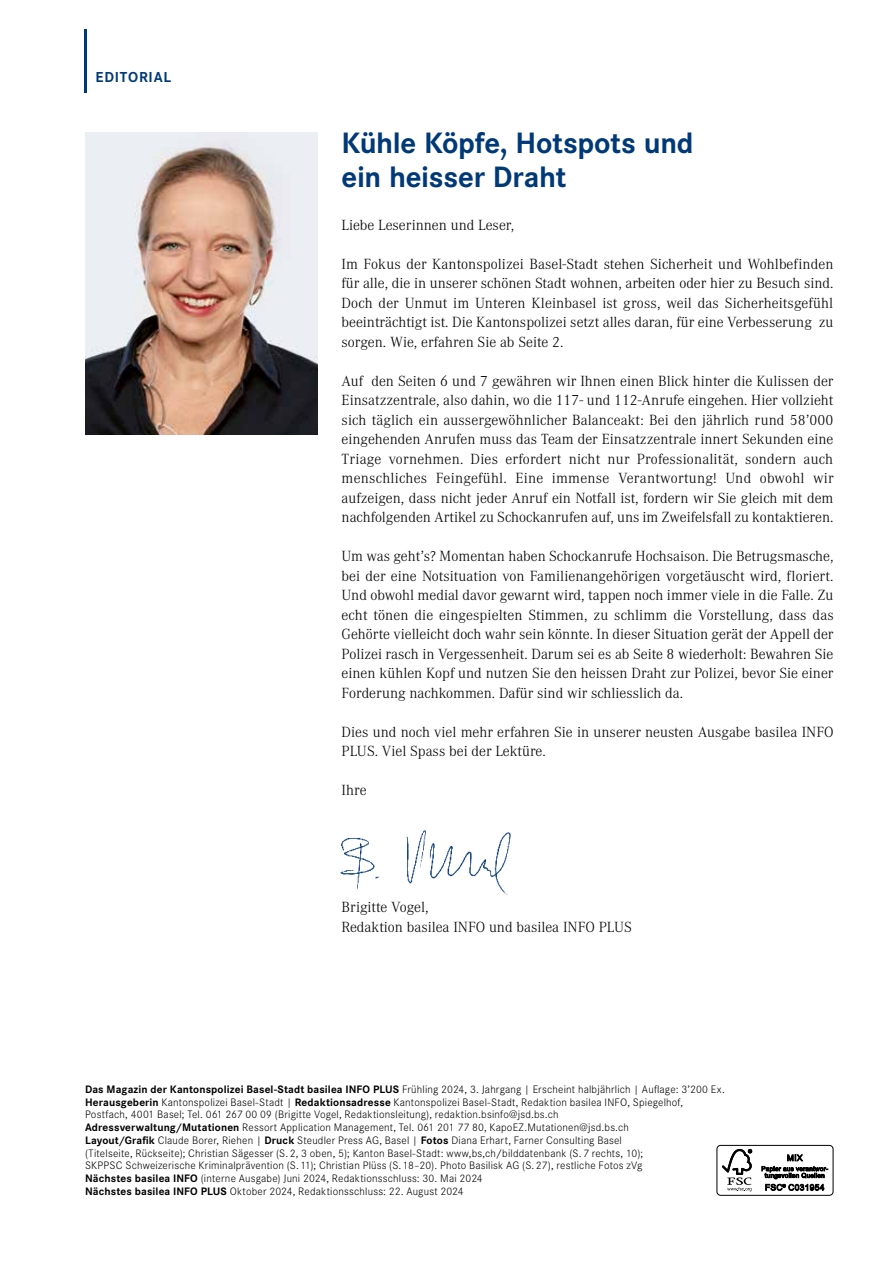
<style>
.page{position:relative;width:893px;height:1263px;background:#fff}
.page>*{position:absolute;margin:0;border:0;box-sizing:border-box;transform-origin:0 0}
.t1{font:700 30.6px/34.5px "Corporate S";letter-spacing:-.01em;color:#003978}
.t2{font:300 15.3px/19.5px "Corporate A";color:#000;text-align:justify}
.t3{font:700 15px "Corporate S";letter-spacing:.05em;color:#003978}
.t4{font:300 11.25px/12.8px "Corporate S";letter-spacing:.015em;color:#000}
.s1{font-weight:700}
</style>
<div class="page">
<hr style="left:84px;top:29px;width:2px;height:64px;background:#003978">
<img style="left:85px;top:132px;width:233px;height:302px">
<img style="left:340px;top:830px;width:171px;height:66px">
<div style="left:717px;top:1145px;width:116px;height:51px;border:1px solid #000;border-radius:4px"></div>
<svg style="left:722px;top:1149px;width:30px;height:42px"></svg>
<svg style="left:762px;top:1154px;width:66px;height:37px"></svg>
<p class="t3" style="left:96px;top:67px;width:77px">EDITORIAL</p>
<h1 class="t1" style="left:342px;top:124px;width:354px">Kühle Köpfe, Hotspots und ein heisser Draht</h1>
<p class="t2" style="left:342px;top:214px;width:174px">Liebe Leserinnen und Leser,</p>
<p class="t2" style="left:342px;top:253px;width:493px">Im Fokus der Kantonspolizei Basel-Stadt stehen Sicherheit und Wohlbefinden für alle, die in unserer schönen Stadt wohnen, arbeiten oder hier zu Besuch sind.<br>Doch der Unmut im Unteren Kleinbasel ist gross, weil das Sicherheitsgefühl beeinträchtigt ist. Die Kantonspolizei setzt alles daran, für eine Verbesserung zu sorgen. Wie, erfahren Sie ab Seite 2.</p>
<p class="t2" style="left:342px;top:370px;width:494px">Auf den Seiten 6 und 7 gewähren wir Ihnen einen Blick hinter die Kulissen der Einsatzzentrale, also dahin, wo die 117- und 112-Anrufe eingehen. Hier vollzieht sich täglich ein aussergewöhnlicher Balanceakt: Bei den jährlich rund 58’000 eingehenden Anrufen muss das Team der Einsatzzentrale innert Sekunden eine Triage vornehmen. Dies erfordert nicht nur Professionalität, sondern auch menschliches Feingefühl. Eine immense Verantwortung! Und obwohl wir aufzeigen, dass nicht jeder Anruf ein Notfall ist, fordern wir Sie gleich mit dem nachfolgenden Artikel zu Schockanrufen auf, uns im Zweifelsfall zu kontaktieren.</p>
<p class="t2" style="left:342px;top:546px;width:494px">Um was geht’s? Momentan haben Schockanrufe Hochsaison. Die Betrugsmasche, bei der eine Notsituation von Familienangehörigen vorgetäuscht wird, floriert.<br>Und obwohl medial davor gewarnt wird, tappen noch immer viele in die Falle. Zu echt tönen die eingespielten Stimmen, zu schlimm die Vorstellung, dass das Gehörte vielleicht doch wahr sein könnte. In dieser Situation gerät der Appell der Polizei rasch in Vergessenheit. Darum sei es ab Seite 8 wiederholt: Bewahren Sie einen kühlen Kopf und nutzen Sie den heissen Draht zur Polizei, bevor Sie einer Forderung nachkommen. Dafür sind wir schliesslich da.</p>
<p class="t2" style="left:342px;top:721px;width:493px">Dies und noch viel mehr erfahren Sie in unserer neusten Ausgabe basilea INFO<br>PLUS. Viel Spass bei der Lektüre.</p>
<p class="t2" style="left:342px;top:780px;width:27px">Ihre</p>
<p class="t2" style="left:342px;top:897px;width:292px">Brigitte Vogel,<br>Redaktion basilea INFO und basilea INFO PLUS</p>
<p class="t4" style="left:85px;top:1082px;width:641px"><span class="s1">Das Magazin der Kantonspolizei Basel-Stadt basilea INFO PLUS</span> Frühling 2024, 3. Jahrgang | Erscheint halbjährlich | Auflage: 3’200 Ex.<br><span class="s1">Herausgeberin</span> Kantonspolizei Basel-Stadt | <span class="s1">Redaktionsadresse</span> Kantonspolizei Basel-Stadt, Redaktion basilea INFO, Spiegelhof, Postfach, 4001 Basel; Tel. 061 267 00 09 (Brigitte Vogel, Redaktionsleitung), redaktion.bsinfo@jsd.bs.ch<br><span class="s1">Adressverwaltung/Mutationen</span> Ressort Application Management, Tel. 061 201 77 80, KapoEZ.Mutationen@jsd.bs.ch<br><span class="s1">Layout/Grafik</span> Claude Borer, Riehen | <span class="s1">Druck</span> Steudler Press AG, Basel | <span class="s1">Fotos</span> Diana Erhart, Farner Consulting Basel<br>(Titelseite, Rückseite); Christian Sägesser (S. 2, 3 oben, 5); Kanton Basel-Stadt: www,bs,ch/bilddatenbank (S. 7 rechts, 10);<br>SKPPSC Schweizerische Kriminalprävention (S. 11); Christian Plüss (S. 18–20). Photo Basilisk AG (S. 27), restliche Fotos zVg<br><span class="s1">Nächstes basilea INFO</span> (interne Ausgabe) Juni 2024, Redaktionsschluss: 30. Mai 2024<br><span class="s1">Nächstes basilea INFO PLUS</span> Oktober 2024, Redaktionsschluss: 22. August 2024</p>
</div>
